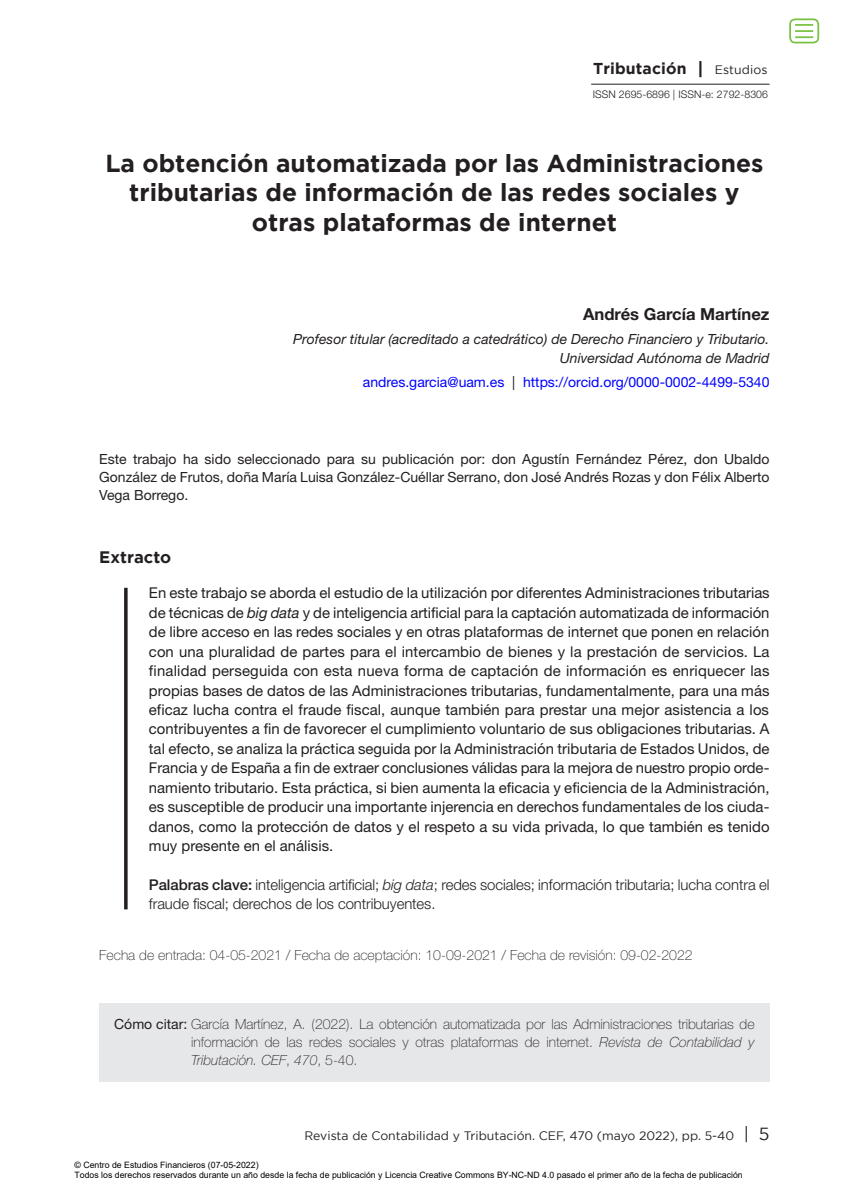
<style>
.page{position:relative;width:844px;height:1191px;background:#fff}
.page>*{position:absolute;margin:0;border:0;box-sizing:border-box;transform-origin:0 0}
.t1{font:700 24.5px/29.8px "Gotham";color:#231f20;text-align:center}
.t2{font:700 17.5px "Gotham";color:#231f20}
.t3{font:700 16.62px "Helvetica Neue LT Std";color:#231f20}
.t4{font:700 16.62px "Gotham";color:#231f20}
.t5{font:700 15.75px "Gotham";letter-spacing:.01em;color:#231f20}
.t6{font:14.88px/19.4px "Helvetica Neue LT Std";color:#231f20;text-align:justify}
.t7{font:300 14.88px/19.2px "Helvetica Neue LT Std";letter-spacing:-.005em;color:#231f20}
.t8{font:100 14px/18.4px "Helvetica Neue LT Std";color:#231f20;text-align:justify}
.t9{font:14px/18.4px "Helvetica Neue LT Std";color:#231f20;text-align:justify}
.t10{font:italic 14px/19.2px "Helvetica Neue LT Std";color:#231f20;text-align:right}
.t11{font:14px "Helvetica Neue LT Std";color:#00f}
.t12{font:12.25px "Gotham";color:#231f20}
.t13{font:300 10.5px "Helvetica Neue LT Std";letter-spacing:.005em;color:#231f20}
.t14{font:8.75px/10.5px "Arial";color:#000}
.s1{color:#231f20}
.s2{font-style:italic}
.s3{font-weight:500}
.s4{font-weight:400}
.s5{font-size:17.5px}
</style>
<div class="page">
<hr style="left:591px;top:84px;width:178px;height:1px;background:#231f20">
<svg style="left:124px;top:588px;width:4px;height:321px"></svg>
<div style="left:99px;top:1003px;width:670px;height:78px;background:#e6e7e9"></div>
<div style="left:789px;top:18px;width:30px;height:25px;border:2px solid #79c142;border-radius:5px"></div>
<svg style="left:795px;top:24px;width:18px;height:14px"></svg>
<p class="t5" style="left:593px;top:59px;width:95px">Tributación</p>
<p class="t2" style="left:697px;top:59px;width:8px">|</p>
<p class="t12" style="left:714px;top:63px;width:54px">Estudios</p>
<p class="t13" style="left:592px;top:88px;width:177px">ISSN 2695-6896 | ISSN-e: 2792-8306</p>
<h1 class="t1" style="left:105px;top:147px;width:659px">La obtención automatizada por las Administraciones tributarias de información de las redes sociales y otras plataformas de internet</h1>
<p class="t3" style="left:583px;top:303px;width:188px">Andrés García Martínez</p>
<p class="t10" style="left:293px;top:329px;width:477px">Profesor titular (acreditado a catedrático) de Derecho Financiero y Tributario.<br>Universidad Autónoma de Madrid</p>
<p class="t11" style="left:363px;top:374px;width:408px">andres.garcia@uam.es <span class="s1">|</span> https://orcid.org/0000-0002-4499-5340</p>
<p class="t9" style="left:99px;top:449px;width:671px">Este trabajo ha sido seleccionado para su publicación por: don Agustín Fernández Pérez, don Ubaldo González de Frutos, doña María Luisa González-Cuéllar Serrano, don José Andrés Rozas y don Félix Alberto Vega Borrego.</p>
<p class="t4" style="left:99px;top:547px;width:73px">Extracto</p>
<p class="t6" style="left:149px;top:583px;width:622px">En este trabajo se aborda el estudio de la utilización por diferentes Administraciones tributarias de técnicas de <span class="s2">big data</span> y de inteligencia artificial para la captación automatizada de información de libre acceso en las redes sociales y en otras plataformas de internet que ponen en relación con una pluralidad de partes para el intercambio de bienes y la prestación de servicios. La finalidad perseguida con esta nueva forma de captación de información es enriquecer las propias bases de datos de las Administraciones tributarias, fundamentalmente, para una más eficaz lucha contra el fraude fiscal, aunque también para prestar una mejor asistencia a los contribuyentes a fin de favorecer el cumplimiento voluntario de sus obligaciones tributarias. A tal efecto, se analiza la práctica seguida por la Administración tributaria de Estados Unidos, de Francia y de España a fin de extraer conclusiones válidas para la mejora de nuestro propio orde&shy;namiento tributario. Esta práctica, si bien aumenta la eficacia y eficiencia de la Administración, es susceptible de producir una importante injerencia en derechos fundamentales de los ciuda&shy;danos, como la protección de datos y el respeto a su vida privada, lo que también es tenido muy presente en el análisis.</p>
<p class="t7" style="left:149px;top:875px;width:622px"><span class="s3">Palabras clave:</span> inteligencia artificial; <span class="s2">big data</span>; redes sociales; información tributaria; lucha contra el fraude fiscal; derechos de los contribuyentes.</p>
<p class="t8" style="left:99px;top:946px;width:594px">Fecha de entrada: 04-05-2021 / Fecha de aceptación: 10-09-2021 / Fecha de revisión: 09-02-2022</p>
<p class="t8" style="left:191px;top:1014px;width:564px;text-indent:-77px"><span class="s4">Cómo citar:</span> García Martínez, A. (2022). La obtención automatizada por las Administraciones tributarias de información de las redes sociales y otras plataformas de internet. <span class="s2">Revista de Contabilidad y Tributación. CEF</span>, <span class="s2">470</span>, 5-40.</p>
<p class="t12" style="left:304px;top:1128px;width:466px">Revista de Contabilidad y Tributación. CEF, 470 (mayo 2022), pp. 5-40 <span class="s5">| 5</span></p>
<p class="t14" style="left:74px;top:1159px;width:669px">© Centro de Estudios Financieros (07-05-2022)<br>Todos los derechos reservados durante un año desde la fecha de publicación y Licencia Creative Commons BY-NC-ND 4.0 pasado el primer año de la fecha de publicación</p>
</div>
